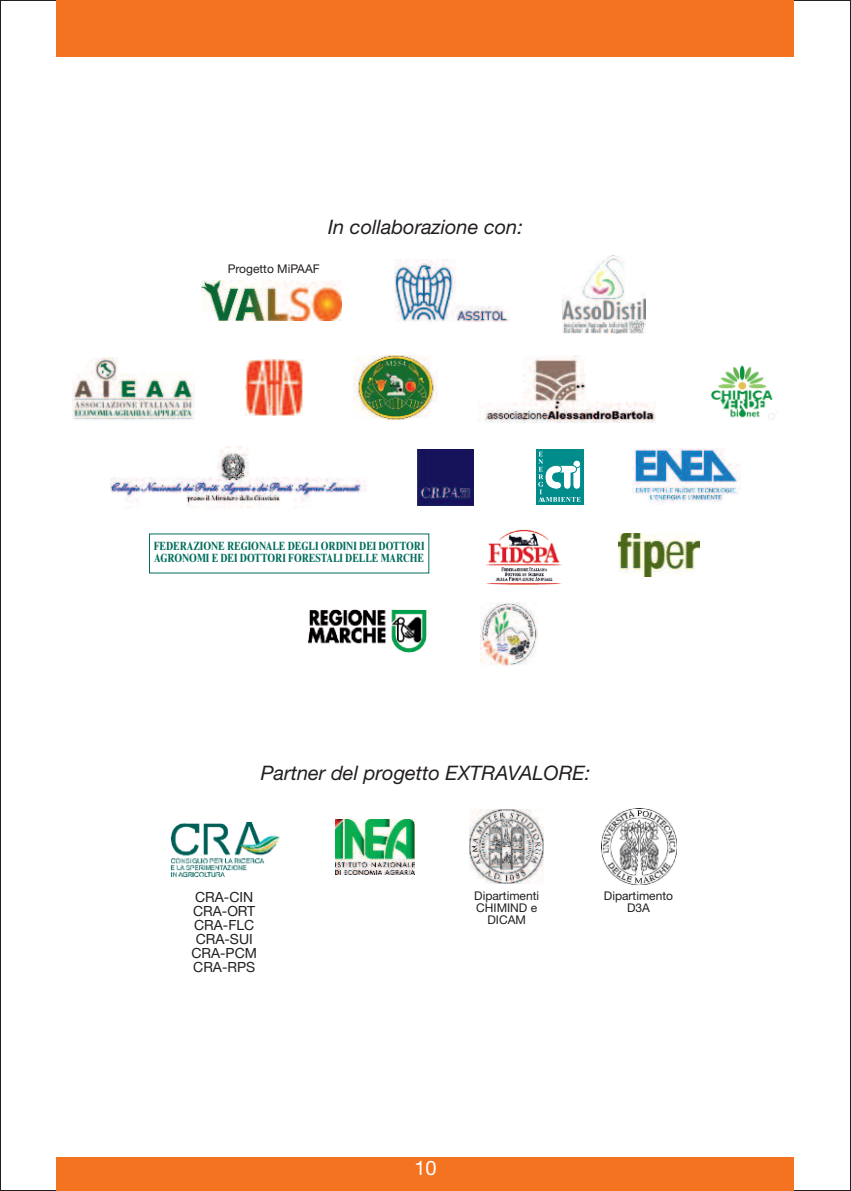
<style>
.page{position:relative;width:851px;height:1191px;background:#fff}
.page>*{position:absolute;margin:0;border:0;box-sizing:border-box;transform-origin:0 0}
.t1{font:italic 20px "Helvetica Neue";color:#231f20}
.t2{font:20px "Helvetica Neue";color:#fff}
.t3{font:14px/14px "Helvetica Neue";color:#231f20;text-align:center}
.t4{font:700 condensed 12px/12px "Times New Roman";color:#006d5c}
.t5{font:12px/12px "Helvetica Neue";color:#231f20;text-align:center}
</style>
<div class="page">
<div style="left:536px;top:449px;width:47px;height:56px;background:#008c8b"></div>
<svg style="left:538px;top:452px;width:43px;height:50px"></svg>
<img style="left:618px;top:534px;width:81px;height:42px">
<img style="left:246px;top:359px;width:56px;height:57px">
<img style="left:710px;top:365px;width:65px;height:55px">
<img style="left:417px;top:449px;width:56px;height:56px">
<img style="left:632px;top:448px;width:107px;height:55px">
<img style="left:486px;top:529px;width:76px;height:55px">
<img style="left:353px;top:356px;width:84px;height:63px">
<img style="left:480px;top:603px;width:57px;height:63px">
<img style="left:469px;top:809px;width:74px;height:74px">
<img style="left:601px;top:809px;width:75px;height:75px">
<img style="left:308px;top:609px;width:118px;height:43px">
<img style="left:335px;top:819px;width:79px;height:55px">
<img style="left:170px;top:823px;width:110px;height:54px">
<div style="left:57px;top:1157px;width:737px;height:34px;background:#f47321"></div>
<div style="left:57px;top:0;width:737px;height:57px;background:#f47321"></div>
<img style="left:202px;top:281px;width:139px;height:40px">
<img style="left:394px;top:259px;width:116px;height:63px">
<img style="left:562px;top:255px;width:83px;height:78px">
<img style="left:72px;top:358px;width:123px;height:62px">
<img style="left:484px;top:356px;width:171px;height:67px">
<img style="left:111px;top:446px;width:255px;height:62px">
<h1 class="t1" style="left:328px;top:220px;width:196px">In collaborazione con:</h1>
<p class="t5" style="left:228px;top:263px;width:93px">Progetto MiPAAF</p>
<p class="t4" style="left:154px;top:541px;width:272px">FEDERAZIONE REGIONALE DEGLI ORDINI DEI DOTTORI<br>AGRONOMI E DEI DOTTORI FORESTALI DELLE MARCHE</p>
<h1 class="t1" style="left:261px;top:766px;width:331px">Partner del progetto EXTRAVALORE:</h1>
<p class="t3" style="left:191px;top:891px;width:67px">CRA-CIN<br>CRA-ORT<br>CRA-FLC<br>CRA-SUI<br>CRA-PCM<br>CRA-RPS</p>
<p class="t5" style="left:474px;top:891px;width:66px">Dipartimenti<br>CHIMIND e<br>DICAM</p>
<p class="t5" style="left:603px;top:891px;width:71px">Dipartimento<br>D3A</p>
<h1 class="t2" style="left:414px;top:1161px;width:24px">10</h1>
</div>
